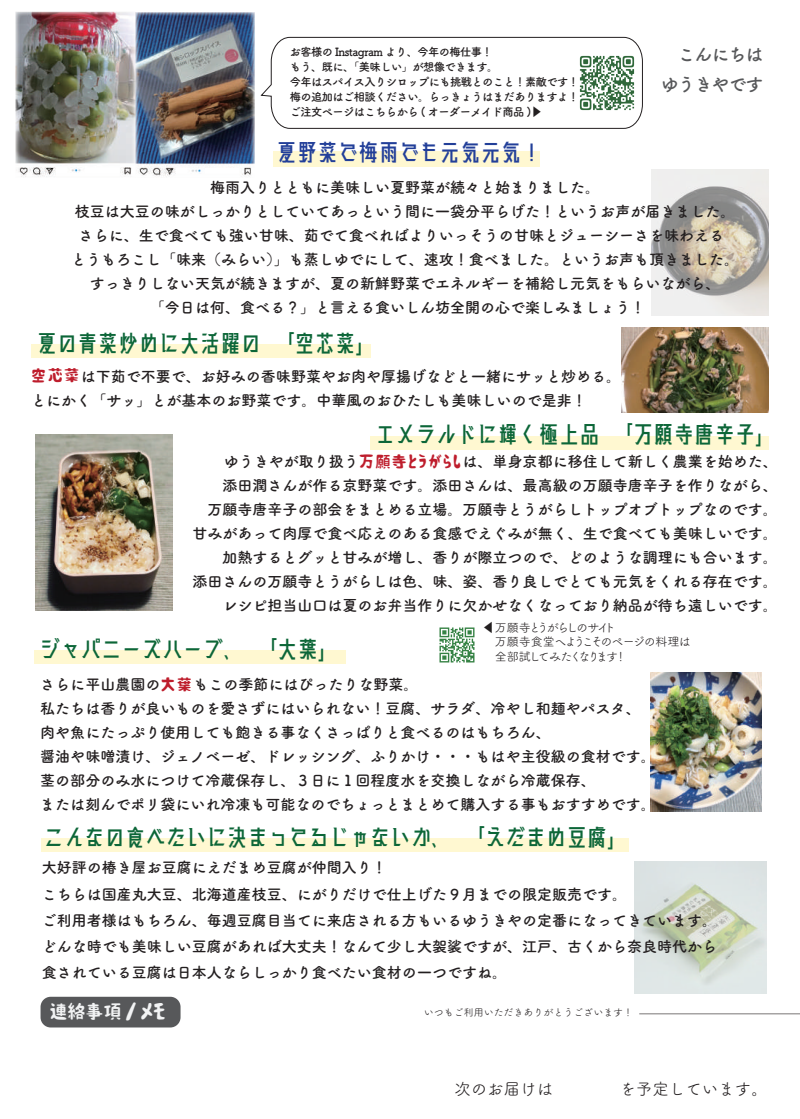
<style>
.page{position:relative;width:800px;height:1119px;background:#fff}
.page>*{position:absolute;margin:0;border:0;box-sizing:border-box;transform-origin:0 0}
.t1{font:25.5px "Kaisotai Next UP B";color:#0c6638}
.t2{font:25.5px "Kaisotai Next UP B";color:#223f99}
.t3{font:700 18px/30px "Tsuku B Rd Gothic";letter-spacing:-.06em;color:#57585a;text-align:right}
.t4{font:18px "Mukasi Mukasi";color:#f2f3f4}
.t5{font:16.5px "Tsuku B Rd Gothic";color:#231f20}
.t6{font:700 15px/24px "Tsuku B Rd Gothic";color:#231f20}
.t7{font:12px/14.4px "Tsuku B Rd Gothic";letter-spacing:-.14em;color:#231f20}
.t8{font:700 11.25px/15px "Tsuku B Rd Gothic";letter-spacing:-.05em;color:#231f20}
.t9{font:9.9px "Tsuku B Rd Gothic";color:#231f20}
.s1{font-family:"Koz Go Pr 6 N";font-weight:400}
.s2{font-family:"Mukasi Mukasi";font-weight:400;color:#be1d2c}
.s3{font-family:"Koz Go Pr 6 N"}
</style>
<div class="page">
<img style="left:634px;top:861px;width:132px;height:132px">
<img style="left:651px;top:169px;width:117px;height:146px">
<div style="left:273px;top:151px;width:266px;height:16px;background:#fff8d1"></div>
<div style="left:41px;top:996px;width:139px;height:31px;background:#57585a;border-radius:10px"></div>
<hr style="left:639px;top:1012px;width:160px;height:2px;background:#231f20">
<div style="left:31px;top:344px;width:339px;height:14px;background:#fff8d1"></div>
<svg style="left:260px;top:37px;width:383px;height:92px"></svg>
<div style="left:370px;top:437px;width:398px;height:13px;background:#fff8d1"></div>
<div style="left:34px;top:650px;width:312px;height:13px;background:#fff8d1"></div>
<img style="left:621px;top:328px;width:147px;height:84px">
<img style="left:650px;top:672px;width:111px;height:139px">
<img style="left:36px;top:434px;width:137px;height:176px">
<img style="left:439px;top:627px;width:36px;height:36px">
<img style="left:16px;top:11px;width:238px;height:166px">
<div style="left:41px;top:838px;width:587px;height:13px;background:#fff8d1"></div>
<p class="t8" style="left:289px;top:44px;width:291px">お客様の Instagram より、今年の梅仕事！<br>もう、既に、「美味しい」が想像できます。<br>今年はスパイス入りシロップにも挑戦とのこと！素敵です！梅の追加はご相談ください。らっきょうはまだありますよ！ご注文ページはこちらから ( オーダーメイド商品 )<span class="s1">▶</span></p>
<h1 class="t2" style="left:276px;top:138px;width:267px">夏野菜で梅雨でも元気元気！</h1>
<p class="t3" style="left:660px;top:38px;width:104px">こんにちはゆうきやです</p>
<p class="t6" style="left:210px;top:174px;width:391px">梅雨入りとともに美味しい夏野菜が続々と始まりました。</p>
<p class="t6" style="left:75px;top:198px;width:661px">枝豆は大豆の味がしっかりとしていてあっという間に一袋分平らげた！というお声が届きました。</p>
<p class="t6" style="left:79px;top:222px;width:646px">さらに、生で食べても強い甘味、茹でて食べればよりいっそうの甘味とジューシーさを味わえる</p>
<p class="t6" style="left:71px;top:246px;width:669px">とうもろこし「味来（みらい）」も蒸しゆでにして、速攻！食べました。というお声も頂きました。</p>
<p class="t6" style="left:90px;top:270px;width:631px">すっきりしない天気が続きますが、夏の新鮮野菜でエネルギーを補給し元気をもらいながら、</p>
<p class="t6" style="left:150px;top:294px;width:496px">「今日は何、食べる？」と言える食いしん坊全開の心で楽しみましょう！</p>
<h1 class="t1" style="left:37px;top:329px;width:341px">夏の青菜炒めに大活躍の「空芯菜」</h1>
<p class="t6" style="left:31px;top:363px;width:591px"><span class="s2">空芯菜</span>は下茹で不要で、お好みの香味野菜やお肉や厚揚げなどと一緒にサッと炒める。とにかく「サッ」とが基本のお野菜です。中華風のおひたしも美味しいので是非！</p>
<h1 class="t1" style="left:375px;top:419px;width:402px">エメラルドに輝く極上品「万願寺唐辛子」</h1>
<p class="t6" style="left:192px;top:448px;width:587px;text-align:right">ゆうきやが取り扱う<span class="s2">万願寺とうがらし</span>は、単身京都に移住して新しく農業を始めた、<br>添田潤さんが作る京野菜です。添田さんは、最高級の万願寺唐辛子を作りながら、<br>万願寺唐辛子の部会をまとめる立場。万願寺とうがらしトップオブトップなのです。甘みがあって肉厚で食べ応えのある食感でえぐみが無く、生で食べても美味しいです。加熱するとグッと甘みが増し、香りが際立つので、どのような調理にも合います。<br>添田さんの万願寺とうがらしは色、味、姿、香り良しでとても元気をくれる存在です。レシピ担当山口は夏のお弁当作りに欠かせなくなっており納品が待ち遠しいです。</p>
<p class="t7" style="left:482px;top:619px;width:209px"><span class="s3">◀</span> 万願寺とうがらしのサイト<br>　万願寺食堂へようこそのページの料理は　全部試してみたくなります！</p>
<h1 class="t1" style="left:40px;top:634px;width:300px">ジャパニーズハーブ、「大葉」</h1>
<p class="t6" style="left:40px;top:671px;width:616px">さらに平山農園の<span class="s2">大葉</span>もこの季節にはぴったりな野菜。<br>私たちは香りが良いものを愛さずにはいられない！豆腐、サラダ、冷やし和麺やパスタ、肉や魚にたっぷり使用しても飽きる事なくさっぱりと食べるのはもちろん、<br>醤油や味噌漬け、ジェノベーゼ、ドレッシング、ふりかけ・・・もはや主役級の食材です。茎の部分のみ水につけて冷蔵保存し、３日に１回程度水を交換しながら冷蔵保存、<br>または刻んでポリ袋にいれ冷凍も可能なのでちょっとまとめて購入する事もおすすめです。</p>
<h1 class="t1" style="left:44px;top:822px;width:585px">こんなの食べたいに決まってるじゃないか、「えだまめ豆腐」</h1>
<p class="t6" style="left:42px;top:853px;width:677px;line-height:26.2px">大好評の椿き屋お豆腐にえだまめ豆腐が仲間入り！<br>こちらは国産丸大豆、北海道産枝豆、にがりだけで仕上げた９月までの限定販売です。<br>ご利用者様はもちろん、毎週豆腐目当てに来店される方もいるゆうきやの定番になってきています。どんな時でも美味しい豆腐があれば大丈夫！なんて少し大袈裟ですが、江戸、古くから奈良時代から食されている豆腐は日本人ならしっかり食べたい食材の一つですね。</p>
<p class="t4" style="left:50px;top:1000px;width:118px">連絡事項 / メモ</p>
<p class="t9" style="left:424px;top:1005px;width:211px">いつもご利用いただきありがとうございます！</p>
<p class="t5" style="left:454px;top:1076px;width:315px">次のお届けは　　　　を予定しています。</p>
</div>
